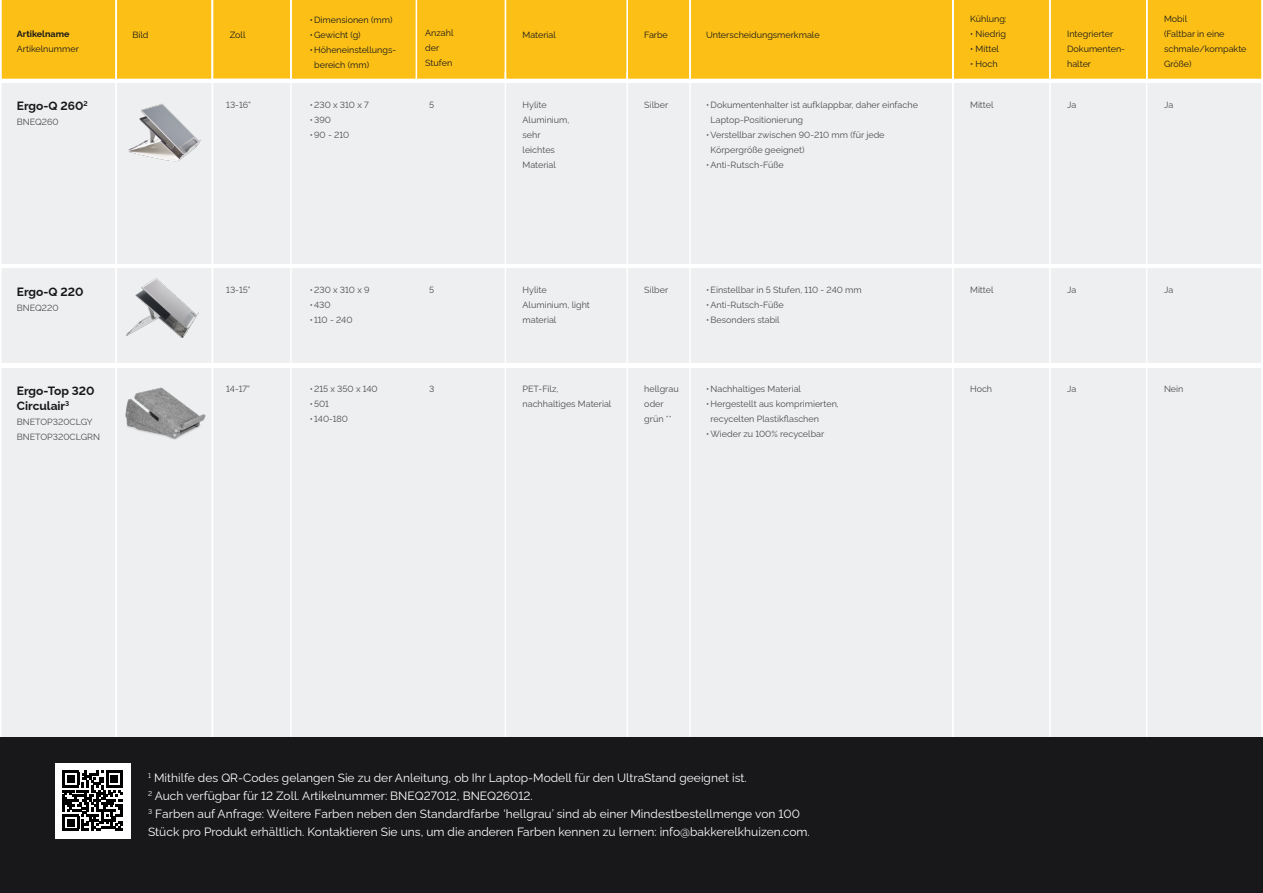
<style>
.page{position:relative;width:1263px;height:893px;background:#fff}
.page>*{position:absolute;margin:0;border:0;box-sizing:border-box;transform-origin:0 0}
.t1{font:12px/18px "Raleway";color:#fff}
.t2{font:700 12px/15px "Raleway";color:#18181a}
.t3{font:9px/15px "Raleway";color:#4d4c4f}
.t4{font:9px/15px "Raleway";color:#18181a}
.t5{font:700 9px "Raleway";color:#18181a}
</style>
<div class="page">
<div style="left:0;top:368px;width:1263px;height:370px;background:#edeff0"></div>
<div style="left:0;top:83px;width:1263px;height:181px;background:#edeff0"></div>
<div style="left:0;top:269px;width:1263px;height:94px;background:#edeff0"></div>
<img style="left:128px;top:104px;width:73px;height:58px">
<img style="left:127px;top:279px;width:71px;height:59px">
<img style="left:125px;top:387px;width:81px;height:53px">
<div style="left:953px;top:0;width:97px;height:79px;background:#fbbf16"></div>
<div style="left:952px;top:0;width:99px;height:80px;border:2px solid #fff"></div>
<div style="left:1050px;top:0;width:97px;height:79px;background:#fbbf16"></div>
<div style="left:1147px;top:0;width:115px;height:79px;background:#fbbf16"></div>
<div style="left:1146px;top:0;width:117px;height:80px;border:2px solid #fff"></div>
<div style="left:690px;top:0;width:263px;height:79px;background:#fbbf16"></div>
<div style="left:689px;top:0;width:264px;height:80px;border:2px solid #fff"></div>
<div style="left:627px;top:0;width:63px;height:79px;background:#fbbf16"></div>
<div style="left:505px;top:0;width:122px;height:79px;background:#fbbf16"></div>
<div style="left:505px;top:0;width:123px;height:80px;border:2px solid #fff"></div>
<div style="left:416px;top:0;width:89px;height:79px;background:#fbbf16"></div>
<div style="left:415px;top:0;width:91px;height:80px;border:2px solid #fff"></div>
<div style="left:291px;top:0;width:125px;height:79px;background:#fbbf16"></div>
<div style="left:290px;top:0;width:127px;height:80px;border:2px solid #fff"></div>
<div style="left:212px;top:0;width:79px;height:79px;background:#fbbf16"></div>
<div style="left:212px;top:0;width:80px;height:80px;border:2px solid #fff"></div>
<div style="left:116px;top:0;width:96px;height:79px;background:#fbbf16"></div>
<div style="left:115px;top:0;width:98px;height:80px;border:2px solid #fff"></div>
<div style="left:1px;top:0;width:115px;height:79px;background:#fbbf16"></div>
<div style="left:0;top:0;width:117px;height:80px;border:2px solid #fff"></div>
<div style="left:952px;top:0;width:99px;height:893px;border:2px solid #fff"></div>
<div style="left:1146px;top:0;width:117px;height:893px;border:2px solid #fff"></div>
<div style="left:689px;top:0;width:264px;height:893px;border:2px solid #fff"></div>
<div style="left:212px;top:0;width:80px;height:893px;border:2px solid #fff"></div>
<div style="left:115px;top:0;width:98px;height:893px;border:2px solid #fff"></div>
<div style="left:0;top:0;width:117px;height:893px;border:2px solid #fff"></div>
<div style="left:505px;top:71px;width:123px;height:822px;border:2px solid #fff"></div>
<div style="left:0;top:738px;width:1262px;height:155px;background:#18181a"></div>
<div style="left:55px;top:763px;width:75px;height:75px;background:#fff"></div>
<svg style="left:62px;top:770px;width:61px;height:61px"></svg>
<hr style="left:62px;top:828px;width:17px;height:3px;background:#000">
<div style="left:67px;top:819px;width:7px;height:7px;background:#000"></div>
<p class="t5" style="left:17px;top:26px;width:54px">Artikelname</p>
<p class="t4" style="left:17px;top:40px;width:64px">Artikelnummer</p>
<p class="t4" style="left:132px;top:27px;width:18px">Bild</p>
<p class="t4" style="left:310px;top:11px;width:84px">• Dimensionen (mm)</p>
<p class="t4" style="left:310px;top:26px;width:53px">• Gewicht (g)</p>
<p class="t4" style="left:314px;top:41px;width:83px;text-indent:-4px">• Höheneinstellungs&shy;bereich (mm)</p>
<p class="t4" style="left:230px;top:27px;width:17px">Zoll</p>
<p class="t4" style="left:425px;top:25px;width:30px">Anzahl der<br>Stufen</p>
<p class="t4" style="left:522px;top:27px;width:35px">Material</p>
<p class="t4" style="left:644px;top:27px;width:25px">Farbe</p>
<p class="t4" style="left:706px;top:27px;width:115px">Unterscheidungsmerkmale</p>
<p class="t4" style="left:970px;top:10px;width:38px">Kühlung:</p>
<p class="t4" style="left:970px;top:25px;width:37px">• Niedrig</p>
<p class="t4" style="left:970px;top:40px;width:30px">• Mittel</p>
<p class="t4" style="left:970px;top:55px;width:29px">• Hoch</p>
<p class="t4" style="left:1067px;top:25px;width:59px">Integrierter<br>Dokumenten&shy;halter</p>
<p class="t4" style="left:1164px;top:10px;width:84px">Mobil<br>(Faltbar in eine schmale/kompakte<br>Größe)</p>
<h1 class="t2" style="left:17px;top:97px;width:72px">Ergo-Q 260<sup>2</sup></h1>
<p class="t3" style="left:17px;top:114px;width:43px">BNEQ260</p>
<p class="t3" style="left:226px;top:96px;width:26px">13-16“</p>
<p class="t3" style="left:310px;top:96px;width:61px">• 230 x 310 x 7</p>
<p class="t3" style="left:310px;top:111px;width:23px">• 390</p>
<p class="t3" style="left:310px;top:126px;width:41px">•90 - 210</p>
<p class="t3" style="left:429px;top:96px;width:7px">5</p>
<p class="t3" style="left:522px;top:96px;width:48px">Hylite<br>Aluminium, sehr leichtes<br>Material</p>
<p class="t3" style="left:644px;top:96px;width:25px">Silber</p>
<p class="t3" style="left:710px;top:96px;width:209px;text-indent:-4px">• Dokumentenhalter ist aufklappbar, daher einfache<br>Laptop-Positionierung</p>
<p class="t3" style="left:710px;top:126px;width:175px;text-indent:-4px">•Verstellbar zwischen 90-210 mm (für jede<br>Körpergröße geeignet)</p>
<p class="t3" style="left:706px;top:156px;width:79px">•Anti-Rutsch-Füße</p>
<p class="t3" style="left:970px;top:96px;width:25px">Mittel</p>
<p class="t3" style="left:1067px;top:96px;width:11px">Ja</p>
<p class="t3" style="left:1164px;top:96px;width:11px">Ja</p>
<h1 class="t2" style="left:17px;top:283px;width:68px">Ergo-Q 220</h1>
<p class="t3" style="left:17px;top:299px;width:43px">BNEQ220</p>
<p class="t3" style="left:226px;top:281px;width:26px">13-15“</p>
<p class="t3" style="left:310px;top:281px;width:61px">• 230 x 310 x 9</p>
<p class="t3" style="left:310px;top:296px;width:23px">• 430</p>
<p class="t3" style="left:310px;top:311px;width:44px">• 110 - 240</p>
<p class="t3" style="left:429px;top:281px;width:7px">5</p>
<p class="t3" style="left:522px;top:281px;width:69px">Hylite<br>Aluminium, light material</p>
<p class="t3" style="left:644px;top:281px;width:25px">Silber</p>
<p class="t3" style="left:706px;top:281px;width:157px">•Einstellbar in 5 Stufen, 110 - 240 mm</p>
<p class="t3" style="left:706px;top:296px;width:79px">•Anti-Rutsch-Füße</p>
<p class="t3" style="left:706px;top:311px;width:75px">•Besonders stabil</p>
<p class="t3" style="left:970px;top:281px;width:25px">Mittel</p>
<p class="t3" style="left:1067px;top:281px;width:11px">Ja</p>
<p class="t3" style="left:1164px;top:281px;width:11px">Ja</p>
<h1 class="t2" style="left:17px;top:382px;width:79px">Ergo-Top 320<br>Circulair<sup>3</sup></h1>
<p class="t3" style="left:17px;top:413px;width:85px">BNETOP320CLGY<br>BNETOP320CLGRN</p>
<p class="t3" style="left:226px;top:381px;width:25px">14-17“</p>
<p class="t3" style="left:310px;top:381px;width:70px">• 215 x 350 x 140</p>
<p class="t3" style="left:310px;top:396px;width:21px">• 501</p>
<p class="t3" style="left:310px;top:411px;width:40px">• 140-180</p>
<p class="t3" style="left:429px;top:381px;width:7px">3</p>
<p class="t3" style="left:522px;top:381px;width:90px">PET-Filz, nachhaltiges Material</p>
<p class="t3" style="left:644px;top:381px;width:36px">hellgrau oder grün **</p>
<p class="t3" style="left:706px;top:381px;width:96px">•Nachhaltiges Material</p>
<p class="t3" style="left:710px;top:396px;width:130px;text-indent:-4px">• Hergestellt aus komprimierten, recycelten Plastikflaschen</p>
<p class="t3" style="left:706px;top:426px;width:120px">•Wieder zu 100% recycelbar</p>
<p class="t3" style="left:970px;top:381px;width:24px">Hoch</p>
<p class="t3" style="left:1067px;top:381px;width:11px">Ja</p>
<p class="t3" style="left:1164px;top:381px;width:21px">Nein</p>
<p class="t1" style="left:148px;top:767px;width:663px"><sup>1</sup> Mithilfe des QR-Codes gelangen Sie zu der Anleitung, ob Ihr Laptop-Modell für den UltraStand geeignet ist.<br><sup>2</sup> Auch verfügbar für 12 Zoll. Artikelnummer: BNEQ27012, BNEQ26012.<br><sup>3</sup> Farben auf Anfrage: Weitere Farben neben den Standardfarbe ‘hellgrau’ sind ab einer Mindestbestellmenge von 100<br>Stück pro Produkt erhältlich. Kontaktieren Sie uns, um die anderen Farben kennen zu lernen: info@bakkerelkhuizen.com.</p>
</div>
